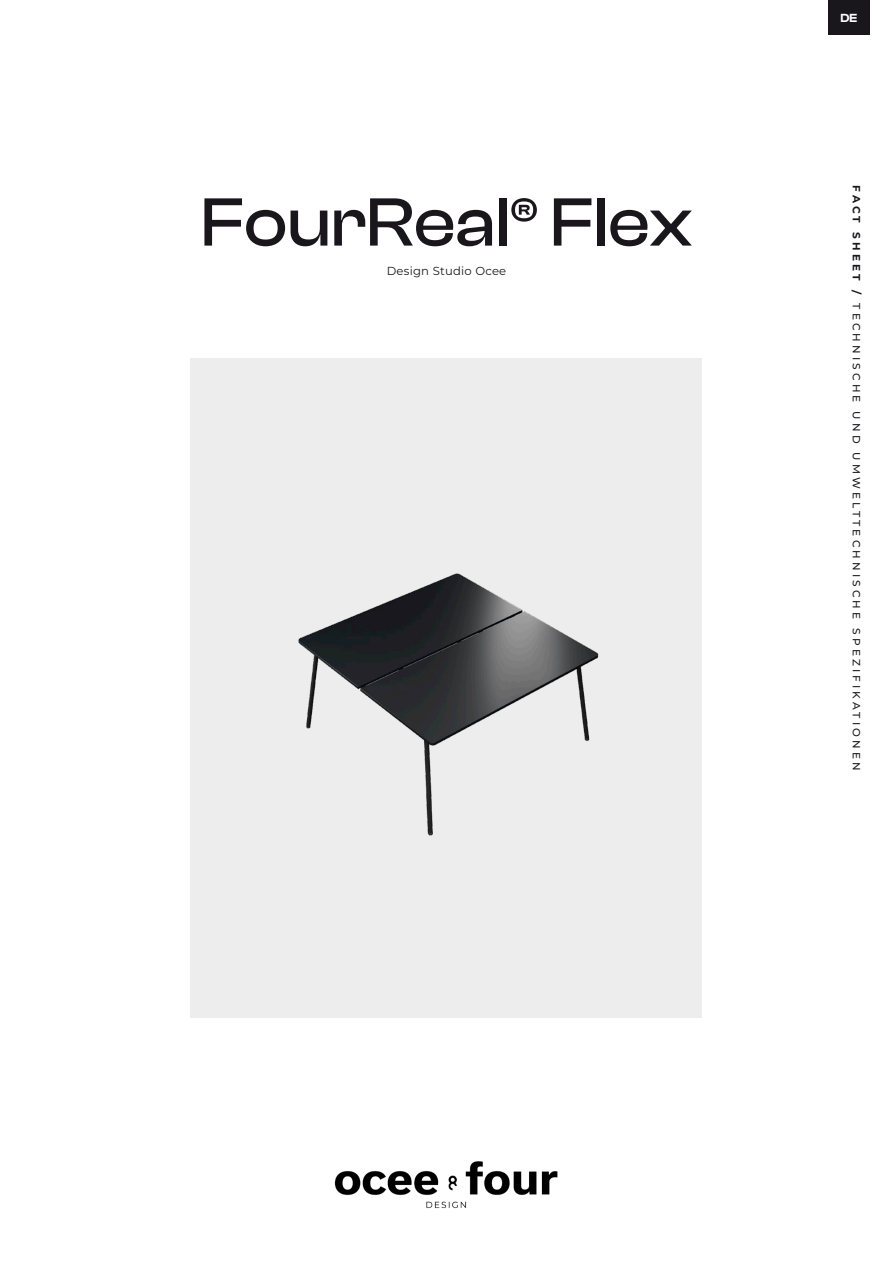
<style>
.page{position:relative;width:893px;height:1263px;background:#fff}
.page>*{position:absolute;margin:0;border:0;box-sizing:border-box;transform-origin:0 0}
.t1{font:500 70.5px "Clash Display";color:#1a171c}
.t2{font:600 12.15px "Clash Display";color:#fff}
.t3{font:11.7px "Montserrat";letter-spacing:.02em;color:#1a171c}
.t4{font:500 10.5px "Montserrat";letter-spacing:.3em;color:#1a171c}
.s1{font-weight:700}
</style>
<div class="page">
<img style="left:334px;top:1161px;width:224px;height:48px">
<div style="left:191px;top:358px;width:511px;height:660px;background:#ededee"></div>
<img style="left:190px;top:403px;width:409px;height:506px">
<div style="left:828px;top:0;width:42px;height:34px;background:#1a171c"></div>
<p class="t1" style="left:201px;top:183px;width:493px">FourReal® Flex</p>
<p class="t3" style="left:387px;top:262px;width:121px">Design Studio Ocee</p>
<p class="t2" style="left:840px;top:11px;width:18px">DE</p>
<p class="t4" style="left:864px;top:185px;width:587px;rotate:90deg"><span class="s1">FACT SHEET /</span> TECHNISCHE UND UMWELTTECHNISCHE SPEZIFIKATIONEN</p>
</div>
